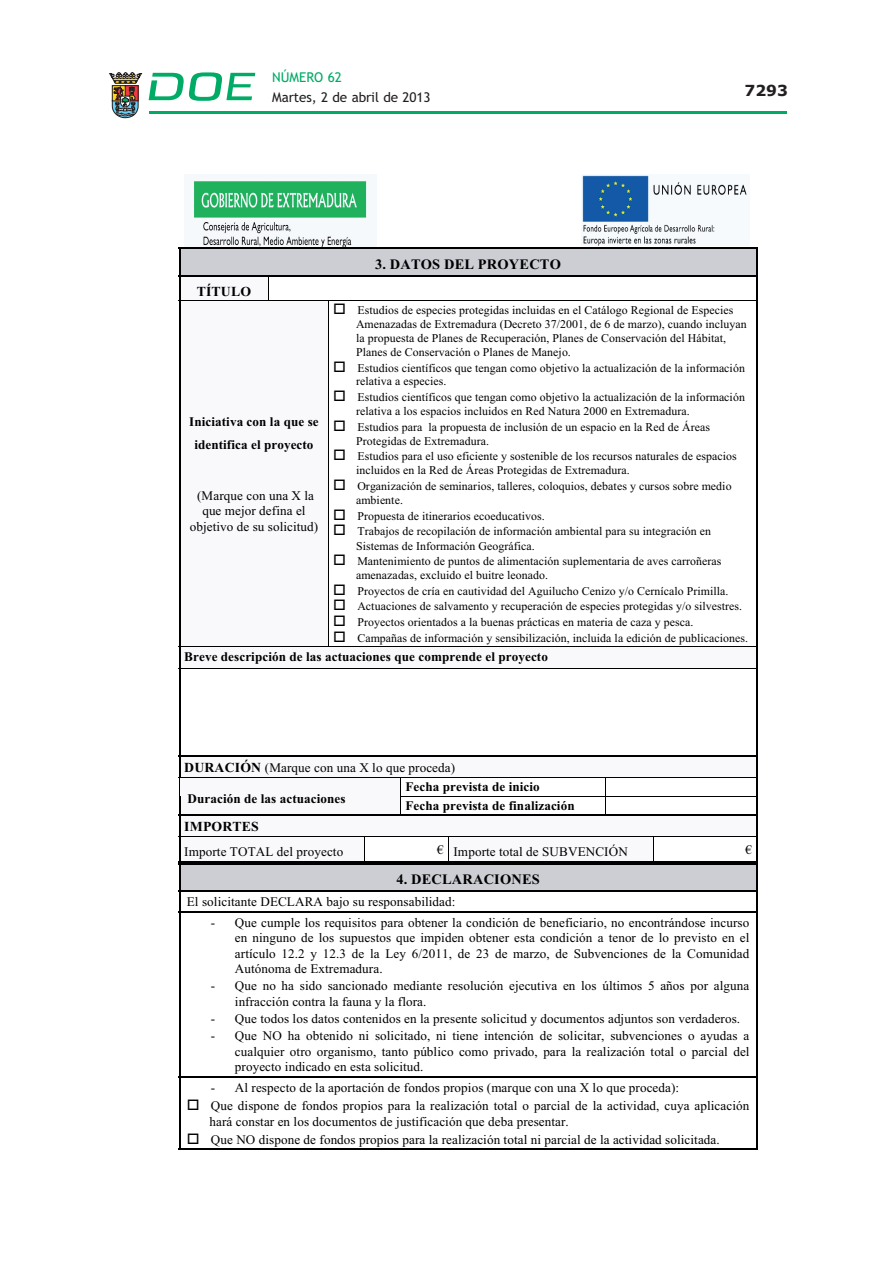
<style>
.page{position:relative;width:893px;height:1263px;background:#fff}
.page>*{position:absolute;margin:0;border:0;box-sizing:border-box;transform-origin:0 0}
.t1{font:700 15.3px "Verdana";color:#231f20}
.t2{font:14.4px "Times New Roman PS Bold MT+T42+CQKWAF";letter-spacing:.01em;color:#000}
.t3{font:13.8px "Times New Roman PS Bold MT+T42+CQKWAF";letter-spacing:.01em;color:#000}
.t4{font:13.5px "Trebuchet MS";letter-spacing:-.005em;color:#231f20}
.t5{font:13.5px "Trebuchet MS";color:#00ab66}
.t6{font:13.2px/15.6px "Times New Roman PSMT+T42+WTKUJY";letter-spacing:.005em;color:#000}
.t7{font:13.2px/23.1px "Times New Roman PS Bold MT+T42+CQKWAF";letter-spacing:.005em;color:#000;text-align:center}
.t8{font:11.85px/15.8px "Times New Roman PSMT+T42+WTKUJY";letter-spacing:.005em;color:#000}
.s1{font-family:"Times New Roman PS Bold MT+T42+CQKWAF";font-size:13.8px}
</style>
<div class="page">
<hr style="left:149px;top:111px;width:638px;height:3px;background:#00ab66">
<svg style="left:109px;top:72px;width:33px;height:46px"></svg>
<svg style="left:149px;top:72px;width:106px;height:29px"></svg>
<img style="left:193px;top:180px;width:174px;height:67px">
<img style="left:582px;top:175px;width:165px;height:71px">
<div style="left:187px;top:865px;width:562px;height:25px;background:#cdced4"></div>
<hr style="left:179px;top:863px;width:578px;height:2px;background:#000">
<hr style="left:179px;top:890px;width:578px;height:2px;background:#000">
<hr style="left:179px;top:912px;width:578px;height:1px;background:#000">
<hr style="left:179px;top:913px;width:1px;height:163px;background:#000">
<hr style="left:756px;top:913px;width:1px;height:163px;background:#000">
<hr style="left:179px;top:1076px;width:578px;height:2px;background:#000">
<hr style="left:179px;top:1078px;width:1px;height:71px;background:#000">
<hr style="left:179px;top:1149px;width:577px;height:1px;background:#000">
<hr style="left:756px;top:1078px;width:1px;height:72px;background:#000">
<div style="left:184px;top:249px;width:568px;height:25px;background:#cdced4"></div>
<hr style="left:179px;top:247px;width:578px;height:2px;background:#000">
<div style="left:180px;top:277px;width:88px;height:24px;background:#f9f9fc"></div>
<hr style="left:179px;top:275px;width:578px;height:2px;background:#000">
<svg style="left:179px;top:249px;width:1px;height:52px"></svg>
<svg style="left:268px;top:277px;width:1px;height:24px"></svg>
<svg style="left:756px;top:249px;width:1px;height:52px"></svg>
<div style="left:180px;top:301px;width:148px;height:345px;background:#f9f9fc"></div>
<hr style="left:179px;top:301px;width:578px;height:1px;background:#000">
<hr style="left:179px;top:301px;width:1px;height:345px;background:#000">
<hr style="left:328px;top:301px;width:1px;height:345px;background:#000">
<hr style="left:756px;top:301px;width:1px;height:345px;background:#000">
<div style="left:184px;top:647px;width:568px;height:21px;background:#f9f9fc"></div>
<hr style="left:179px;top:646px;width:578px;height:1px;background:#000">
<svg style="left:179px;top:647px;width:1px;height:21px"></svg>
<svg style="left:756px;top:647px;width:1px;height:21px"></svg>
<hr style="left:179px;top:668px;width:578px;height:1px;background:#000">
<hr style="left:179px;top:669px;width:1px;height:87px;background:#000">
<hr style="left:756px;top:669px;width:1px;height:87px;background:#000">
<div style="left:184px;top:757px;width:568px;height:21px;background:#f9f9fc"></div>
<hr style="left:179px;top:756px;width:578px;height:1px;background:#000">
<hr style="left:179px;top:778px;width:578px;height:1px;background:#000">
<div style="left:180px;top:778px;width:220px;height:36px;background:#f9f9fc"></div>
<hr style="left:400px;top:796px;width:357px;height:1px;background:#000">
<svg style="left:400px;top:779px;width:1px;height:35px"></svg>
<svg style="left:605px;top:779px;width:1px;height:35px"></svg>
<div style="left:184px;top:816px;width:568px;height:20px;background:#f9f9fc"></div>
<hr style="left:179px;top:814px;width:578px;height:2px;background:#000">
<div style="left:180px;top:837px;width:184px;height:24px;background:#f9f9fc"></div>
<div style="left:449px;top:837px;width:204px;height:24px;background:#f9f9fc"></div>
<hr style="left:179px;top:836px;width:578px;height:1px;background:#000">
<svg style="left:179px;top:757px;width:1px;height:155px"></svg>
<hr style="left:179px;top:861px;width:185px;height:2px;background:#000">
<svg style="left:364px;top:837px;width:1px;height:24px"></svg>
<hr style="left:364px;top:861px;width:84px;height:2px;background:#000">
<hr style="left:448px;top:861px;width:205px;height:2px;background:#000">
<svg style="left:653px;top:837px;width:1px;height:24px"></svg>
<hr style="left:653px;top:861px;width:103px;height:2px;background:#000">
<svg style="left:448px;top:837px;width:1px;height:24px"></svg>
<svg style="left:745px;top:757px;width:12px;height:155px"></svg>
<p class="t5" style="left:272px;top:69px;width:71px">NÚMERO 62</p>
<p class="t4" style="left:272px;top:89px;width:160px">Martes, 2 de abril de 2013</p>
<p class="t3" style="left:197px;top:283px;width:56px">TÍTULO</p>
<p class="t2" style="left:375px;top:255px;width:187px">3. DATOS DEL PROYECTO</p>
<p class="t1" style="left:744px;top:84px;width:45px">7293</p>
<p class="t8" style="left:356px;top:305px;width:392px;line-height:14px">Estudios de especies protegidas incluidas en el Catálogo Regional de Especies Amenazadas de Extremadura (Decreto 37/2001, de 6 de marzo), cuando incluyan la propuesta de Planes de Recuperación, Planes de Conservación del Hábitat, Planes de Conservación o Planes de Manejo.</p>
<p class="t8" style="left:356px;top:362px;width:390px;line-height:13.8px">Estudios científicos que tengan como objetivo la actualización de la información relativa a especies.</p>
<p class="t8" style="left:356px;top:391px;width:390px;line-height:14.1px">Estudios científicos que tengan como objetivo la actualización de la información relativa a los espacios incluidos en Red Natura 2000 en Extremadura.</p>
<p class="t8" style="left:356px;top:421px;width:355px;line-height:13.8px">Estudios para la propuesta de inclusión de un espacio en la Red de Áreas<br>Protegidas de Extremadura.</p>
<p class="t8" style="left:356px;top:451px;width:382px;line-height:13.8px">Estudios para el uso eficiente y sostenible de los recursos naturales de espacios incluidos en la Red de Áreas Protegidas de Extremadura.</p>
<p class="t8" style="left:356px;top:480px;width:377px;line-height:13.8px">Organización de seminarios, talleres, coloquios, debates y cursos sobre medio ambiente.</p>
<p class="t8" style="left:357px;top:509px;width:355px">Propuesta de itinerarios ecoeducativos.<br>Trabajos de recopilación de información ambiental para su integración en</p>
<p class="t8" style="left:356px;top:539px;width:367px">Sistemas de Información Geográfica.<br>Mantenimiento de puntos de alimentación suplementaria de aves carroñeras</p>
<p class="t8" style="left:356px;top:568px;width:394px">amenazadas, excluido el buitre leonado.<br>Proyectos de cría en cautividad del Aguilucho Cenizo y/o Cernícalo Primilla.<br>Actuaciones de salvamento y recuperación de especies protegidas y/o silvestres.<br>Proyectos orientados a la buenas prácticas en materia de caza y pesca.<br>Campañas de información y sensibilización, incluida la edición de publicaciones.</p>
<p class="t7" style="left:184px;top:645px;width:365px">Breve descripción de las actuaciones que comprende el proyecto</p>
<p class="t7" style="left:189px;top:410px;width:131px">Iniciativa con la que se identifica el proyecto</p>
<p class="t6" style="left:190px;top:489px;width:130px;text-align:center">(Marque con una X la que mejor defina el objetivo de su solicitud)</p>
<p class="t6" style="left:184px;top:762px;width:272px"><span class="s1">DURACIÓN</span> (Marque con una X lo que proceda)</p>
<p class="t7" style="left:405px;top:775px;width:136px">Fecha prevista de inicio</p>
<p class="t7" style="left:188px;top:787px;width:159px">Duración de las actuaciones</p>
<p class="t7" style="left:405px;top:794px;width:171px">Fecha prevista de finalización</p>
<p class="t3" style="left:184px;top:818px;width:76px">IMPORTES</p>
<p class="t6" style="left:184px;top:845px;width:160px">Importe TOTAL del proyecto</p>
<p class="t6" style="left:453px;top:845px;width:176px">Importe total de SUBVENCIÓN</p>
<p class="t2" style="left:396px;top:871px;width:145px">4. DECLARACIONES</p>
<p class="t6" style="left:187px;top:895px;width:270px">El solicitante DECLARA bajo su responsabilidad:</p>
<p class="t6" style="left:235px;top:916px;width:516px;text-align:justify;text-indent:-24px">- Que cumple los requisitos para obtener la condición de beneficiario, no encontrándose incurso en ninguno de los supuestos que impiden obtener esta condición a tenor de lo previsto en el artículo 12.2 y 12.3 de la Ley 6/2011, de 23 de marzo, de Subvenciones de la Comunidad Autónoma de Extremadura.</p>
<p class="t6" style="left:235px;top:979px;width:516px;text-indent:-24px">- Que no ha sido sancionado mediante resolución ejecutiva en los últimos 5 años por alguna infracción contra la fauna y la flora.</p>
<p class="t6" style="left:211px;top:1012px;width:531px">- Que todos los datos contenidos en la presente solicitud y documentos adjuntos son verdaderos.</p>
<p class="t6" style="left:235px;top:1029px;width:516px;text-align:justify;text-indent:-24px">- Que NO ha obtenido ni solicitado, ni tiene intención de solicitar, subvenciones o ayudas a cualquier otro organismo, tanto público como privado, para la realización total o parcial del proyecto indicado en esta solicitud.</p>
<p class="t6" style="left:211px;top:1080px;width:540px;line-height:18.3px">- Al respecto de la aportación de fondos propios (marque con una X lo que proceda):<br>Que dispone de fondos propios para la realización total o parcial de la actividad, cuya aplicación</p>
<p class="t6" style="left:210px;top:1113px;width:512px;line-height:18px">hará constar en los documentos de justificación que deba presentar.<br>Que NO dispone de fondos propios para la realización total ni parcial de la actividad solicitada.</p>
</div>
